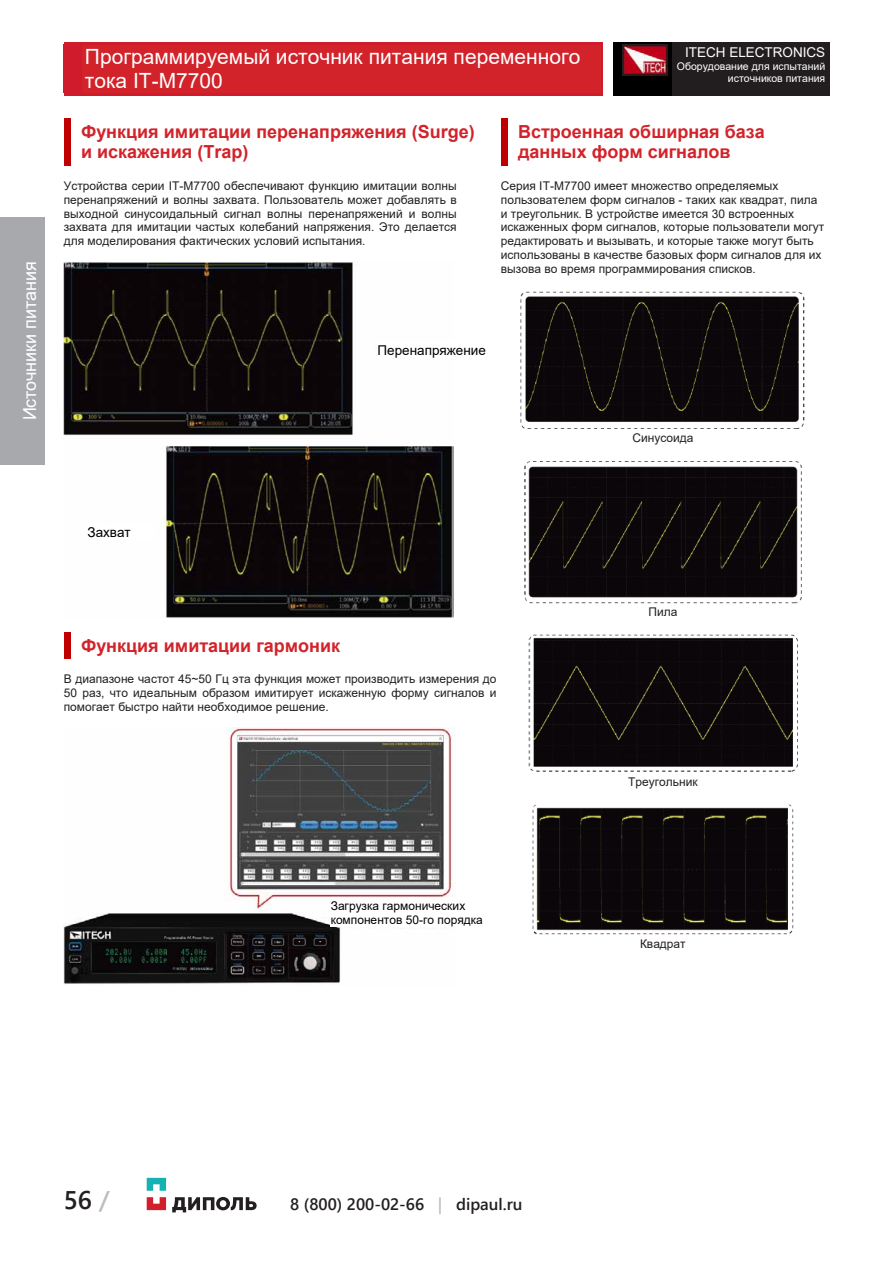
<style>
.page{position:relative;width:893px;height:1263px;background:#fff}
.page>*{position:absolute;margin:0;border:0;box-sizing:border-box;transform-origin:0 0}
.t1{font:600 25.5px "Segoe UI";color:#231f20}
.t2{font:21px/24px "Arial";color:#fff}
.t3{font:700 18px/20.7px "Arial";color:#d2232a}
.t4{font:18px "Arial";color:#fff}
.t5{font:600 16.5px "Segoe UI";color:#231f20}
.t6{font:13.5px "Arial";color:#000}
.t7{font:13.5px "Arial";color:#fff}
.t8{font:12px/13.8px "Arial";color:#231f20;text-align:justify}
.t9{font:12px/13.8px "Arial";color:#000}
.t10{font:10.5px/12px "Arial";color:#fff;text-align:right}
.s1{color:#bcbdc0}
</style>
<div class="page">
<div style="left:64px;top:45px;width:534px;height:24px;background:#cf1b2b"></div>
<div style="left:83px;top:45px;width:517px;height:24px;background:#d2232a"></div>
<div style="left:64px;top:69px;width:534px;height:24px;background:#cf1b2b"></div>
<div style="left:83px;top:69px;width:517px;height:24px;background:#d2232a"></div>
<svg style="left:600px;top:45px;width:1px;height:48px"></svg>
<div style="left:614px;top:43px;width:58px;height:52px;background:#000"></div>
<div style="left:672px;top:43px;width:157px;height:52px;background:#221e1f"></div>
<hr style="left:64px;top:43px;width:538px;height:2px;background:#cf1b2b">
<hr style="left:64px;top:93px;width:538px;height:2px;background:#cf1b2b">
<img style="left:622px;top:45px;width:46px;height:31px">
<div style="left:64px;top:118px;width:7px;height:47px;background:#c00000"></div>
<div style="left:64px;top:632px;width:7px;height:26px;background:#c00000"></div>
<div style="left:501px;top:118px;width:7px;height:47px;background:#c00000"></div>
<img style="left:64px;top:262px;width:389px;height:356px">
<img style="left:64px;top:727px;width:391px;height:257px">
<img style="left:520px;top:291px;width:285px;height:138px">
<img style="left:524px;top:461px;width:278px;height:143px">
<img style="left:528px;top:634px;width:270px;height:138px">
<img style="left:532px;top:804px;width:262px;height:131px">
<div style="left:377px;top:342px;width:118px;height:16px;background:#fff"></div>
<div style="left:87px;top:524px;width:67px;height:16px;background:#fff"></div>
<div style="left:330px;top:899px;width:165px;height:28px;background:#fff"></div>
<svg style="left:147px;top:1178px;width:19px;height:13px"></svg>
<svg style="left:147px;top:1197px;width:19px;height:13px"></svg>
<svg style="left:172px;top:1197px;width:85px;height:15px"></svg>
<div style="left:0;top:217px;width:45px;height:248px;background:#a8a9ad"></div>
<h3 class="t4" style="left:17px;top:420px;width:161px;rotate:-90deg">Источники питания</h3>
<h2 class="t2" style="left:85px;top:45px;width:497px">Программируемый источник питания переменного тока IT-M7700</h2>
<p class="t7" style="left:685px;top:43px;width:142px">ITECH ELECTRONICS</p>
<p class="t10" style="left:677px;top:60px;width:150px">Оборудование для испытаний источников питания</p>
<h3 class="t3" style="left:81px;top:121px;width:395px">Функция имитации перенапряжения (Surge) и искажения (Trap)</h3>
<p class="t8" style="left:64px;top:179px;width:394px">Устройства серии IT-M7700 обеспечивают функцию имитации волны перенапряжений и волны захвата. Пользователь может добавлять в выходной синусоидальный сигнал волны перенапряжений и волны захвата для имитации частых колебаний напряжения. Это делается для моделирования фактических условий испытания.</p>
<h3 class="t3" style="left:518px;top:121px;width:248px">Встроенная обширная база данных форм сигналов</h3>
<p class="t8" style="left:501px;top:179px;width:325px;text-align:left">Серия IT-M7700 имеет множество определяемых пользователем форм сигналов - таких как квадрат, пила и треугольник. В устройстве имеется 30 встроенных искаженных форм сигналов, которые пользователи могут редактировать и вызывать, и которые также могут быть использованы в качестве базовых форм сигналов для их вызова во время программирования списков.</p>
<p class="t6" style="left:378px;top:341px;width:110px">Перенапряжение</p>
<p class="t8" style="left:632px;top:431px;width:62px">Синусоида</p>
<p class="t6" style="left:88px;top:522px;width:45px">Захват</p>
<h3 class="t3" style="left:81px;top:635px;width:261px">Функция имитации гармоник</h3>
<p class="t8" style="left:64px;top:672px;width:434px">В диапазоне частот 45~50 Гц эта функция может производить измерения до 50 раз, что идеальным образом имитирует искаженную форму сигналов и помогает быстро найти необходимое решение.</p>
<p class="t8" style="left:648px;top:605px;width:30px">Пила</p>
<p class="t8" style="left:628px;top:774px;width:71px">Треугольник</p>
<p class="t9" style="left:331px;top:899px;width:153px">Загрузка гармонических компонентов 50-го порядка</p>
<p class="t8" style="left:640px;top:937px;width:47px">Квадрат</p>
<h1 class="t1" style="left:64px;top:1176px;width:47px">56 <span class="s1">/</span></h1>
<h3 class="t5" style="left:290px;top:1188px;width:234px">8 (800) 200-02-66 <span class="s1">|</span> dipaul.ru</h3>
</div>
